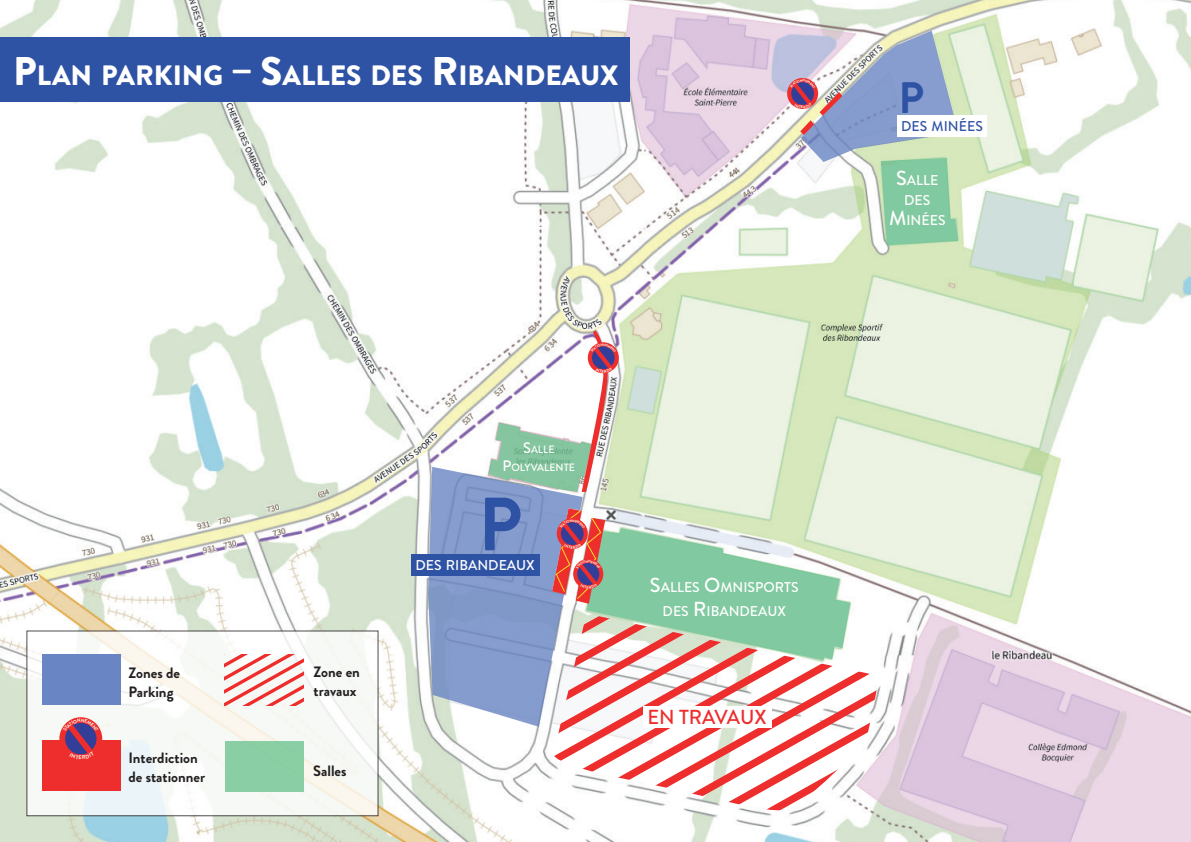
<style>
.page{position:relative;width:1191px;height:842px;background:#fff}
.page>*{position:absolute;margin:0;border:0;box-sizing:border-box;transform-origin:0 0}
.t1{font:700 75.3px "Brandon Grotesque";color:#2f53a4}
.t2{font:700 44px "Brandon Grotesque";color:#2f53a4}
.t3{font:900 28px "Brandon Grotesque";color:#fff}
.t4{font:500 20.3px "Brandon Grotesque";letter-spacing:-.005em;color:#ee2d2d}
.t5{font:700 15px/19px "Brandon Grotesque";color:#231f20}
.t6{font:500 14.2px/20px "Brandon Grotesque";color:#fff;text-align:center}
.t7{font:500 14.2px "Brandon Grotesque";color:#2f53a4}
.t8{font:500 10.6px/18.2px "Brandon Grotesque";color:#fff;text-align:center}
.s1{font-size:40px}
.s2{font-size:15.2px}
.s3{font-size:20.3px}
</style>
<div class="page">
<img style="left:0;top:0;width:1191px;height:842px">
<div style="left:0;top:38px;width:629px;height:64px;background:#2f53a4"></div>
<div style="left:411px;top:554px;width:129px;height:21px;background:#2f53a4"></div>
<div style="left:897px;top:116px;width:89px;height:21px;background:#fff"></div>
<div style="left:787px;top:78px;width:31px;height:31px;background:#ee2d2d;border-radius:50%"></div>
<div style="left:26px;top:630px;width:352px;height:186px;background:#f6f9f5"></div>
<div style="left:42px;top:654px;width:78px;height:51px;background:#6985c3"></div>
<div style="left:225px;top:741px;width:78px;height:50px;background:#89cea5"></div>
<div style="left:42px;top:740px;width:78px;height:51px;background:#ee2d2d"></div>
<div style="left:59px;top:717px;width:43px;height:43px;background:#ee2d2d;border-radius:50%"></div>
<svg style="left:225px;top:654px;width:78px;height:51px"></svg>
<svg style="left:428px;top:330px;width:450px;height:484px"></svg>
<svg style="left:790px;top:31px;width:168px;height:214px"></svg>
<svg style="left:63px;top:719px;width:36px;height:36px"></svg>
<h3 class="t3" style="left:13px;top:55px;width:607px"><span class="s1">P</span>LAN PARKING <span class="s1">– S</span>ALLES DES <span class="s1">R</span>IBANDEAUX</h3>
<p class="t5" style="left:129px;top:664px;width:53px">Zones de<br>Parking</p>
<p class="t5" style="left:129px;top:748px;width:78px">Interdiction de stationner</p>
<p class="t5" style="left:313px;top:662px;width:48px">Zone en travaux</p>
<p class="t5" style="left:313px;top:762px;width:35px">Salles</p>
<p class="t8" style="left:502px;top:440px;width:74px"><span class="s2">S</span>ALLE<br><span class="s2">P</span>OLYVALENTE</p>
<h1 class="t1" style="left:478px;top:472px;width:45px">P</h1>
<p class="t6" style="left:415px;top:555px;width:121px">DES RIBANDEAUX</p>
<p class="t6" style="left:650px;top:575px;width:150px;line-height:24.3px"><span class="s3">S</span>ALLES <span class="s3">O</span>MNISPORTS<br>DES <span class="s3">R</span>IBANDEAUX</p>
<h3 class="t4" style="left:647px;top:703px;width:121px">EN TRAVAUX</h3>
<h2 class="t2" style="left:898px;top:67px;width:27px">P</h2>
<p class="t7" style="left:901px;top:117px;width:83px">DES MINÉES</p>
<p class="t6" style="left:889px;top:171px;width:58px"><span class="s3">S</span>ALLE<br>DES<br><span class="s3">M</span>INÉES</p>
</div>
